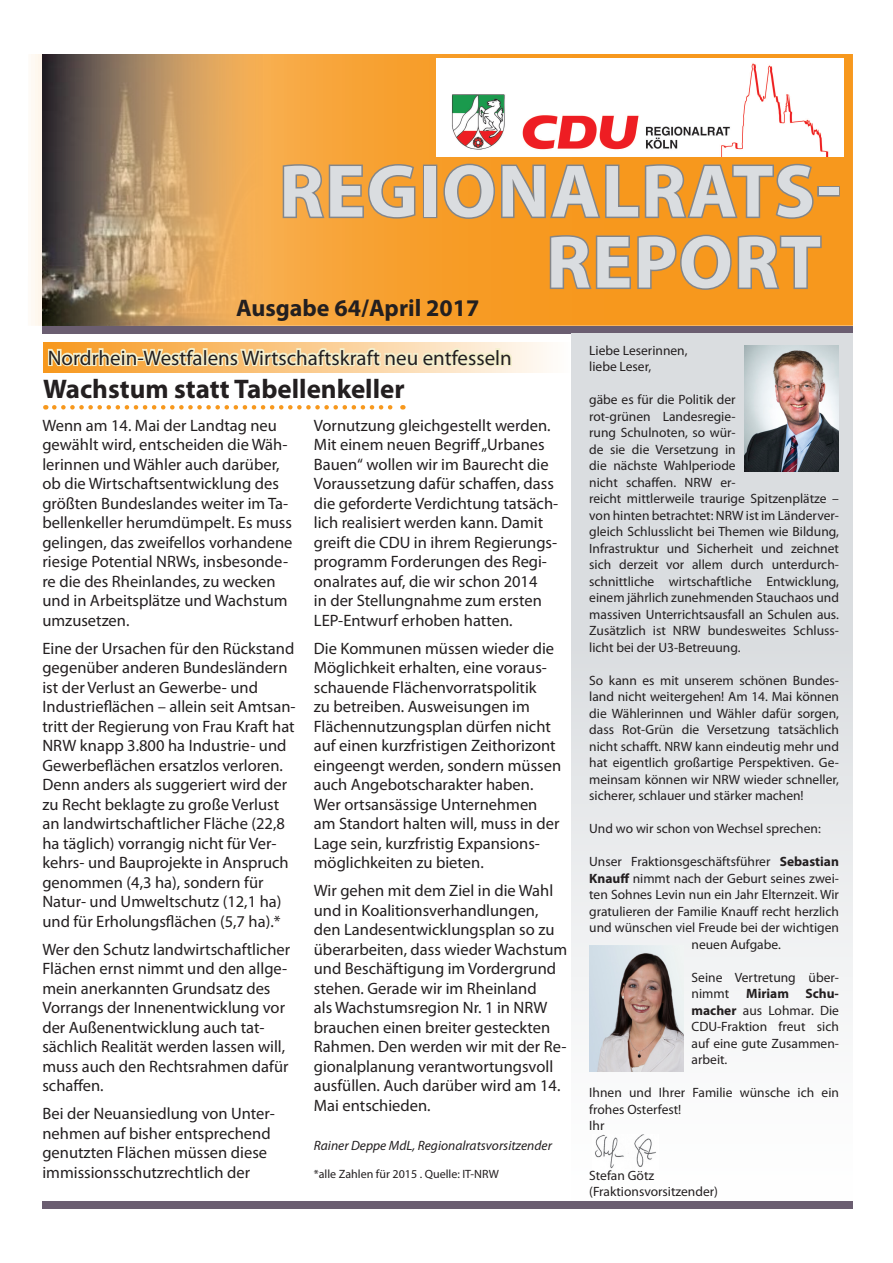
<style>
.page{position:relative;width:893px;height:1263px;background:#fff}
.page>*{position:absolute;margin:0;border:0;box-sizing:border-box;transform-origin:0 0}
.Titel{font:700 75px "Myriad Pro";letter-spacing:.02em;color:#dadde0}
.Textkörper{font:700 27px "Myriad Pro";color:#231f20}
.Titel-2{font:700 24px "Myriad Pro";color:#231f20}
.Textkörper-2{font:21px "Myriad Pro";color:#231f20}
.Textkörper-3{font:16.5px/19.5px "Myriad Pro";color:#231f20}
.Textkörper-4{font:13.5px/16.5px "Myriad Pro";color:#231f20}
.Textkörper-5{font:italic 13.5px "Myriad Pro";color:#231f20}
.Textkörper-6{font:12px "Myriad Pro";color:#231f20}
.s1{font-weight:700}
</style>
<div class="page">
<div style="left:43px;top:342px;width:526px;height:30px;background:#fef8f0"></div>
<svg style="left:31px;top:54px;width:822px;height:272px;background:#f6a439"></svg>
<img style="left:43px;top:54px;width:219px;height:272px">
<svg style="left:281px;top:163px;width:136px;height:57px;background:#d49b50"></svg>
<div style="left:423px;top:165px;width:14px;height:53px;border:3px solid #848689"></div>
<svg style="left:442px;top:162px;width:373px;height:59px;background:#d99339"></svg>
<div style="left:817px;top:186px;width:23px;height:11px;border:3px solid #848689"></div>
<svg style="left:548px;top:233px;width:275px;height:58px;background:#d89339"></svg>
<div style="left:43px;top:326px;width:810px;height:7px;background:#6b5e71"></div>
<div style="left:572px;top:333px;width:281px;height:868px;background:linear-gradient(to bottom,#d1d4d8,#fdfdfd)"></div>
<svg style="left:45px;top:235px;width:468px;height:175px"></svg>
<div style="left:43px;top:1201px;width:810px;height:8px;background:#6b5e71"></div>
<img style="left:744px;top:345px;width:94px;height:126px">
<img style="left:592px;top:1134px;width:66px;height:35px">
<img style="left:437px;top:59px;width:407px;height:97px">
<img style="left:589px;top:946px;width:94px;height:125px">
<p class="Titel" style="left:279px;top:142px;width:563px">REGIONALRATS-</p>
<p class="Titel" style="left:546px;top:213px;width:276px">REPORT</p>
<p class="Titel-2" style="left:236px;top:292px;width:245px">Ausgabe 64/April 2017</p>
<p class="Textkörper-2" style="left:48px;top:345px;width:466px">Nordrhein-Westfalens Wirtschaftskraft neu entfesseln</p>
<p class="Textkörper" style="left:43px;top:372px;width:363px">Wachstum statt Tabellenkeller</p>
<p class="Textkörper-4" style="left:589px;top:342px;width:100px">Liebe Leserinnen,</p>
<p class="Textkörper-4" style="left:589px;top:358px;width:63px">liebe Leser,</p>
<p class="Textkörper-4" style="left:589px;top:391px;width:251px">gäbe es für die Politik der<br>rot-grünen Landesregie-<br>rung Schulnoten, so wür-<br>de sie die Versetzung in<br>die nächste Wahlperiode<br>nicht schaffen. NRW er-<br>reicht mittlerweile traurige Spitzenplätze – von hinten betrachtet: NRW ist im Länderver&shy;gleich Schlusslicht bei Themen wie Bildung, Infrastruktur und Sicherheit und zeichnet sich derzeit vor allem durch unterdurch&shy;schnittliche wirtschaftliche Entwicklung, einem jährlich zunehmenden Stauchaos und massiven Unterrichtsausfall an Schulen aus.<br>Zusätzlich ist NRW bundesweites Schluss&shy;licht bei der U3-Betreuung.</p>
<p class="Textkörper-4" style="left:589px;top:672px;width:251px;text-align:justify">So kann es mit unserem schönen Bundes&shy;land nicht weitergehen! Am 14. Mai können die Wählerinnen und Wähler dafür sorgen, dass Rot-Grün die Versetzung tatsächlich nicht schafft. NRW kann eindeutig mehr und hat eigentlich großartige Perspektiven. Ge&shy;meinsam können wir NRW wieder schneller, sicherer, schlauer und stärker machen!</p>
<p class="Textkörper-4" style="left:589px;top:820px;width:233px">Und wo wir schon von Wechsel sprechen:</p>
<p class="Textkörper-4" style="left:589px;top:853px;width:251px">Unser Fraktionsgeschäftsführer <span class="s1">Sebastian</span></p>
<p class="Textkörper-4" style="left:589px;top:870px;width:251px"><span class="s1">Knauff</span> nimmt nach der Geburt seines zwei-</p>
<p class="Textkörper-4" style="left:589px;top:886px;width:251px">ten Sohnes Levin nun ein Jahr Elternzeit. Wir</p>
<p class="Textkörper-4" style="left:589px;top:903px;width:251px">gratulieren der Familie Knauff recht herzlich</p>
<p class="Textkörper-4" style="left:589px;top:919px;width:251px">und wünschen viel Freude bei der wichtigen</p>
<p class="Textkörper-4" style="left:692px;top:936px;width:91px">neuen Aufgabe.</p>
<p class="Textkörper-4" style="left:692px;top:969px;width:149px">Seine Vertretung über&shy;nimmt</p>
<p class="Textkörper-3" style="left:42px;top:415px;width:252px">Wenn am 14. Mai der Landtag neu gewählt wird, entscheiden die Wäh&shy;lerinnen und Wähler auch darüber, ob die Wirtschaftsentwicklung des größten Bundeslandes weiter im Ta&shy;bellenkeller herumdümpelt. Es muss gelingen, das zweifellos vorhandene riesige Potential NRWs, insbesonde&shy;re die des Rheinlandes, zu wecken und in Arbeitsplätze und Wachstum umzusetzen.</p>
<p class="Textkörper-3" style="left:42px;top:638px;width:255px">Eine der Ursachen für den Rückstand gegenüber anderen Bundesländern ist der Verlust an Gewerbe- und Industrieflächen – allein seit Amtsan&shy;tritt der Regierung von Frau Kraft hat NRW knapp 3.800 ha Industrie- und Gewerbeflächen ersatzlos verloren.<br>Denn anders als suggeriert wird der zu Recht beklagte zu große Verlust an landwirtschaftlicher Fläche (22,8 ha täglich) vorrangig nicht für Ver&shy;kehrs- und Bauprojekte in Anspruch genommen (4,3 ha), sondern für Natur- und Umweltschutz (12,1 ha) und für Erholungsflächen (5,7 ha).*</p>
<p class="Textkörper-3" style="left:42px;top:939px;width:249px">Wer den Schutz landwirtschaftlicher<br>Flächen ernst nimmt und den allge&shy;mein anerkannten Grundsatz des<br>Vorrangs der Innenentwicklung vor der Außenentwicklung auch tat&shy;sächlich Realität werden lassen will, muss auch den Rechtsrahmen dafür schaffen.</p>
<p class="Textkörper-3" style="left:42px;top:1104px;width:234px">Bei der Neuansiedlung von Unter&shy;nehmen auf bisher entsprechend genutzten Flächen müssen diese immissionsschutzrechtlich der</p>
<p class="Textkörper-3" style="left:314px;top:415px;width:246px">Vornutzung gleichgestellt werden.<br>Mit einem neuen Begriff „Urbanes Bauen“ wollen wir im Baurecht die Voraussetzung dafür schaffen, dass die geforderte Verdichtung tatsäch&shy;lich realisiert werden kann. Damit greift die CDU in ihrem Regierungs&shy;programm Forderungen des Regi&shy;onalrates auf, die wir schon 2014<br>in der Stellungnahme zum ersten LEP-Entwurf erhoben hatten.</p>
<p class="Textkörper-3" style="left:314px;top:638px;width:249px">Die Kommunen müssen wieder die Möglichkeit erhalten, eine voraus&shy;schauende Flächenvorratspolitik<br>zu betreiben. Ausweisungen im Flächennutzungsplan dürfen nicht auf einen kurzfristigen Zeithorizont eingeengt werden, sondern müssen auch Angebotscharakter haben.<br>Wer ortsansässige Unternehmen am Standort halten will, muss in der Lage sein, kurzfristig Expansions&shy;möglichkeiten zu bieten.</p>
<p class="Textkörper-3" style="left:314px;top:881px;width:255px">Wir gehen mit dem Ziel in die Wahl und in Koalitionsverhandlungen, den Landesentwicklungsplan so zu überarbeiten, dass wieder Wachstum und Beschäftigung im Vordergrund stehen. Gerade wir im Rheinland<br>als Wachstumsregion Nr. 1 in NRW brauchen einen breiter gesteckten<br>Rahmen. Den werden wir mit der Re&shy;gionalplanung verantwortungsvoll ausfüllen. Auch darüber wird am 14.<br>Mai entschieden.</p>
<p class="Textkörper-5" style="left:314px;top:1137px;width:240px">Rainer Deppe MdL, Regionalratsvorsitzender</p>
<p class="Textkörper-6" style="left:314px;top:1166px;width:187px">*alle Zahlen für 2015 . Quelle: IT-NRW</p>
<p class="Textkörper-4" style="left:692px;top:985px;width:149px;text-align:justify;text-indent:55px"><span class="s1">Miriam Schu&shy;macher</span> aus Lohmar. Die CDU-Fraktion freut sich auf eine gute Zusammen&shy;arbeit.</p>
<p class="Textkörper-4" style="left:589px;top:1084px;width:251px">Ihnen und Ihrer Familie wünsche ich ein frohes Osterfest!</p>
<p class="Textkörper-4" style="left:589px;top:1117px;width:17px">Ihr</p>
<p class="Textkörper-4" style="left:589px;top:1167px;width:67px">Stefan Götz</p>
<p class="Textkörper-4" style="left:589px;top:1183px;width:130px">(Fraktionsvorsitzender)</p>
</div>
